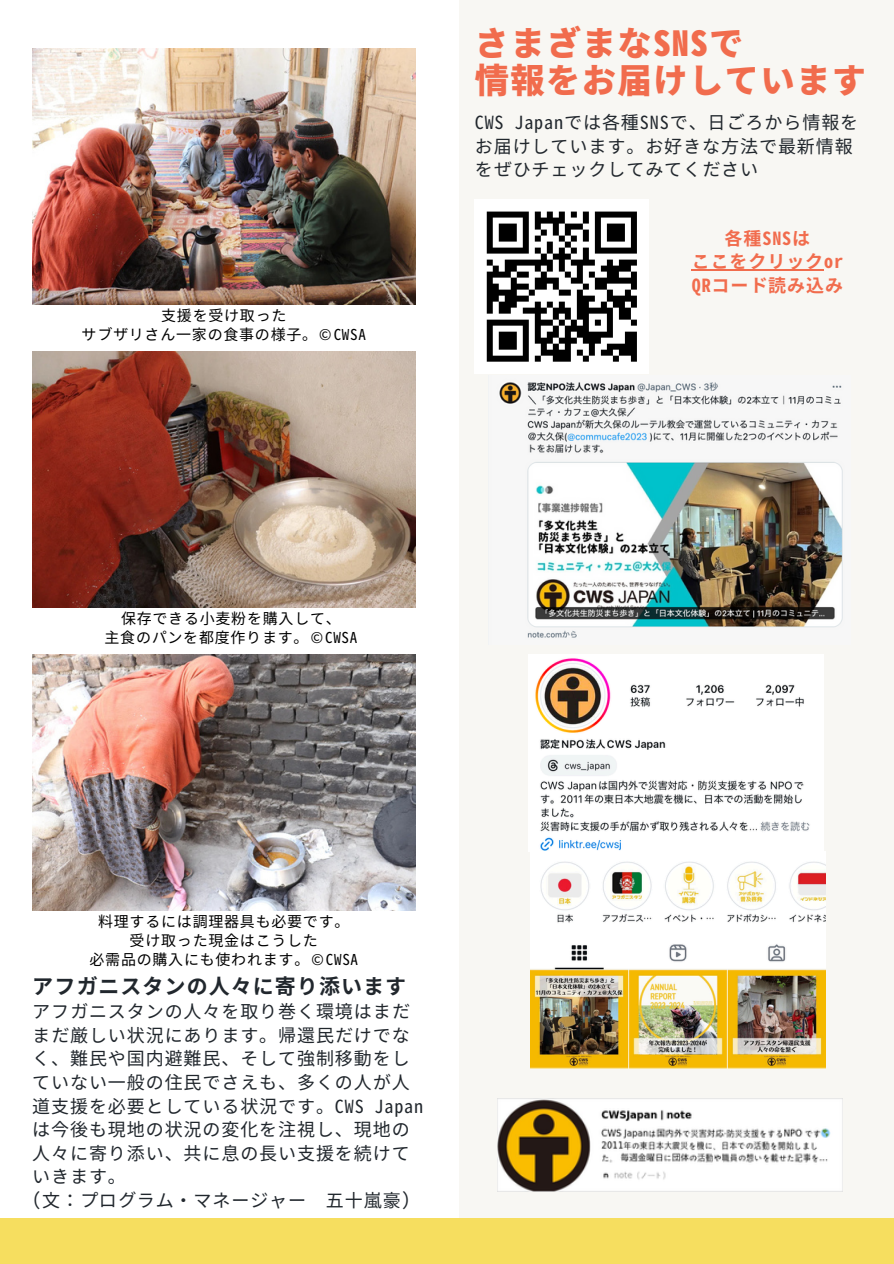
<style>
.page{position:relative;width:894px;height:1264px;background:#fff}
.page>*{position:absolute;margin:0;border:0;box-sizing:border-box;transform-origin:0 0}
.t1{font:34.35px/36.9px "Gen Ei Gothic M H";letter-spacing:.04em;color:#f16c4d}
.t2{font:21px "Gen Ei Gothic M B";letter-spacing:.05em;color:#21272d}
.t3{font:18px/23.7px "Gen Ei Gothic M R";letter-spacing:.05em;color:#21272d}
.t4{font:18px/23.7px "Gen Ei Gothic M B";letter-spacing:.05em;color:#f16c4d;text-align:center}
.t5{font:15px "Gen Ei Gothic M R";letter-spacing:.05em;color:#000}
</style>
<div class="page">
<div style="left:0;top:1218px;width:893px;height:45px;background:#f6de5f"></div>
<img style="left:32px;top:49px;width:383px;height:255px">
<img style="left:32px;top:351px;width:383px;height:256px">
<img style="left:32px;top:654px;width:383px;height:256px">
<div style="left:458px;top:0;width:435px;height:1217px;background:#f8f7f3"></div>
<div style="left:474px;top:199px;width:174px;height:175px;background:#fff"></div>
<div style="left:486px;top:211px;width:42px;height:6px;background:#000"></div>
<div style="left:594px;top:211px;width:42px;height:6px;background:#000"></div>
<div style="left:498px;top:223px;width:18px;height:6px;background:#000"></div>
<div style="left:606px;top:223px;width:18px;height:6px;background:#000"></div>
<div style="left:498px;top:229px;width:18px;height:6px;background:#000"></div>
<div style="left:606px;top:229px;width:18px;height:6px;background:#000"></div>
<div style="left:498px;top:235px;width:18px;height:6px;background:#000"></div>
<div style="left:606px;top:235px;width:18px;height:6px;background:#000"></div>
<svg style="left:486px;top:217px;width:6px;height:30px"></svg>
<svg style="left:522px;top:217px;width:6px;height:30px"></svg>
<svg style="left:630px;top:217px;width:6px;height:30px"></svg>
<div style="left:486px;top:247px;width:42px;height:6px;background:#000"></div>
<div style="left:594px;top:247px;width:42px;height:6px;background:#000"></div>
<div style="left:504px;top:259px;width:48px;height:6px;background:#000"></div>
<svg style="left:606px;top:259px;width:6px;height:6px"></svg>
<div style="left:618px;top:259px;width:18px;height:6px;background:#000"></div>
<svg style="left:486px;top:259px;width:12px;height:12px"></svg>
<div style="left:504px;top:265px;width:12px;height:6px;background:#000"></div>
<div style="left:600px;top:265px;width:30px;height:6px;background:#000"></div>
<div style="left:486px;top:271px;width:24px;height:6px;background:#000"></div>
<div style="left:516px;top:271px;width:12px;height:6px;background:#000"></div>
<svg style="left:534px;top:211px;width:66px;height:66px"></svg>
<div style="left:606px;top:271px;width:12px;height:6px;background:#000"></div>
<svg style="left:630px;top:271px;width:6px;height:6px"></svg>
<svg style="left:486px;top:277px;width:6px;height:6px"></svg>
<svg style="left:510px;top:277px;width:6px;height:6px"></svg>
<div style="left:534px;top:277px;width:24px;height:6px;background:#000"></div>
<div style="left:570px;top:277px;width:12px;height:6px;background:#000"></div>
<div style="left:594px;top:277px;width:42px;height:6px;background:#000"></div>
<div style="left:486px;top:283px;width:12px;height:6px;background:#000"></div>
<div style="left:510px;top:283px;width:18px;height:6px;background:#000"></div>
<div style="left:534px;top:283px;width:12px;height:6px;background:#000"></div>
<svg style="left:552px;top:283px;width:6px;height:6px"></svg>
<div style="left:594px;top:283px;width:12px;height:6px;background:#000"></div>
<div style="left:486px;top:289px;width:30px;height:6px;background:#000"></div>
<svg style="left:528px;top:289px;width:6px;height:6px"></svg>
<div style="left:558px;top:289px;width:12px;height:6px;background:#000"></div>
<svg style="left:576px;top:283px;width:12px;height:12px"></svg>
<svg style="left:606px;top:289px;width:6px;height:6px"></svg>
<svg style="left:624px;top:283px;width:12px;height:12px"></svg>
<div style="left:486px;top:295px;width:12px;height:6px;background:#000"></div>
<div style="left:504px;top:295px;width:24px;height:6px;background:#000"></div>
<div style="left:576px;top:295px;width:18px;height:6px;background:#000"></div>
<div style="left:606px;top:295px;width:30px;height:6px;background:#000"></div>
<div style="left:498px;top:301px;width:18px;height:6px;background:#000"></div>
<svg style="left:534px;top:301px;width:6px;height:6px"></svg>
<svg style="left:546px;top:301px;width:6px;height:6px"></svg>
<svg style="left:558px;top:301px;width:6px;height:6px"></svg>
<div style="left:576px;top:301px;width:12px;height:6px;background:#000"></div>
<svg style="left:600px;top:301px;width:6px;height:6px"></svg>
<div style="left:612px;top:301px;width:12px;height:6px;background:#000"></div>
<svg style="left:630px;top:301px;width:6px;height:6px"></svg>
<svg style="left:486px;top:301px;width:6px;height:12px"></svg>
<div style="left:498px;top:307px;width:12px;height:6px;background:#000"></div>
<div style="left:522px;top:307px;width:24px;height:6px;background:#000"></div>
<div style="left:552px;top:307px;width:18px;height:6px;background:#000"></div>
<div style="left:576px;top:307px;width:36px;height:6px;background:#000"></div>
<div style="left:618px;top:307px;width:12px;height:6px;background:#000"></div>
<svg style="left:534px;top:313px;width:6px;height:6px"></svg>
<div style="left:576px;top:313px;width:12px;height:6px;background:#000"></div>
<div style="left:618px;top:313px;width:12px;height:6px;background:#000"></div>
<div style="left:486px;top:319px;width:42px;height:6px;background:#000"></div>
<div style="left:534px;top:319px;width:18px;height:6px;background:#000"></div>
<svg style="left:582px;top:319px;width:6px;height:6px"></svg>
<svg style="left:594px;top:319px;width:6px;height:6px"></svg>
<svg style="left:630px;top:319px;width:6px;height:6px"></svg>
<div style="left:564px;top:325px;width:24px;height:6px;background:#000"></div>
<svg style="left:606px;top:313px;width:6px;height:18px"></svg>
<svg style="left:486px;top:325px;width:6px;height:12px"></svg>
<div style="left:498px;top:331px;width:18px;height:6px;background:#000"></div>
<svg style="left:522px;top:325px;width:6px;height:12px"></svg>
<svg style="left:534px;top:325px;width:6px;height:12px"></svg>
<div style="left:546px;top:331px;width:12px;height:6px;background:#000"></div>
<svg style="left:552px;top:313px;width:24px;height:24px"></svg>
<div style="left:576px;top:331px;width:36px;height:6px;background:#000"></div>
<div style="left:624px;top:331px;width:12px;height:6px;background:#000"></div>
<div style="left:486px;top:337px;width:6px;height:7px;background:#000"></div>
<div style="left:498px;top:337px;width:18px;height:7px;background:#000"></div>
<div style="left:522px;top:337px;width:6px;height:7px;background:#000"></div>
<div style="left:534px;top:337px;width:18px;height:7px;background:#000"></div>
<div style="left:558px;top:337px;width:18px;height:7px;background:#000"></div>
<div style="left:582px;top:337px;width:18px;height:7px;background:#000"></div>
<div style="left:624px;top:337px;width:12px;height:7px;background:#000"></div>
<div style="left:498px;top:344px;width:18px;height:6px;background:#000"></div>
<svg style="left:540px;top:344px;width:6px;height:6px"></svg>
<svg style="left:552px;top:344px;width:6px;height:6px"></svg>
<svg style="left:564px;top:344px;width:6px;height:6px"></svg>
<div style="left:606px;top:344px;width:30px;height:6px;background:#000"></div>
<svg style="left:486px;top:344px;width:6px;height:12px"></svg>
<svg style="left:522px;top:344px;width:6px;height:12px"></svg>
<div style="left:540px;top:350px;width:30px;height:6px;background:#000"></div>
<div style="left:600px;top:350px;width:12px;height:6px;background:#000"></div>
<div style="left:618px;top:350px;width:18px;height:6px;background:#000"></div>
<div style="left:486px;top:356px;width:42px;height:6px;background:#000"></div>
<svg style="left:534px;top:356px;width:6px;height:6px"></svg>
<div style="left:552px;top:356px;width:18px;height:6px;background:#000"></div>
<svg style="left:576px;top:344px;width:18px;height:18px"></svg>
<svg style="left:612px;top:356px;width:6px;height:6px"></svg>
<svg style="left:630px;top:356px;width:6px;height:6px"></svg>
<hr style="left:691px;top:269px;width:132px;height:1px;background:#f16c4d">
<img style="left:497px;top:1098px;width:345px;height:93px">
<img style="left:499px;top:382px;width:344px;height:256px">
<img style="left:528px;top:654px;width:295px;height:197px">
<img style="left:530px;top:852px;width:294px;height:216px">
<p class="t5" style="left:161px;top:306px;width:127px">支援を受け取った</p>
<p class="t5" style="left:82px;top:325px;width:286px">サブザリさん一家の食事の様子。©️ CWSA</p>
<p class="t5" style="left:121px;top:609px;width:221px">保存できる小麦粉を購入して、</p>
<p class="t5" style="left:104px;top:628px;width:254px">主食のパンを都度作ります。©️ CWSA</p>
<h3 class="t1" style="left:474px;top:27px;width:393px">さまざまなSNSで<br>情報をお届けしています</h3>
<p class="t3" style="left:474px;top:111px;width:385px">CWS Japanでは各種SNSで、日ごろから情報をお届けしています。お好きな方法で最新情報をぜひチェックしてみてください</p>
<p class="t4" style="left:691px;top:227px;width:153px">各種SNSは<br>ここをクリックor<br>QRコード読み込み</p>
<p class="t5" style="left:98px;top:911px;width:253px">料理するには調理器具も必要です。</p>
<p class="t5" style="left:130px;top:930px;width:190px">受け取った現金はこうした</p>
<p class="t5" style="left:89px;top:950px;width:270px">必需品の購入にも使われます。©️ CWSA</p>
<p class="t2" style="left:32px;top:973px;width:375px">アフガニスタンの人々に寄り添います</p>
<p class="t3" style="left:32px;top:1000px;width:392px">アフガニスタンの人々を取り巻く環境はまだまだ厳しい状況にあります。帰還民だけでなく、難民や国内避難民、そして強制移動をしていない一般の住民でさえも、多くの人が人道支援を必要としている状況です。CWS Japanは今後も現地の状況の変化を注視し、現地の人々に寄り添い、共に息の長い支援を続けていきます。<br>(文：プログラム・マネージャー 五十嵐豪)</p>
</div>
